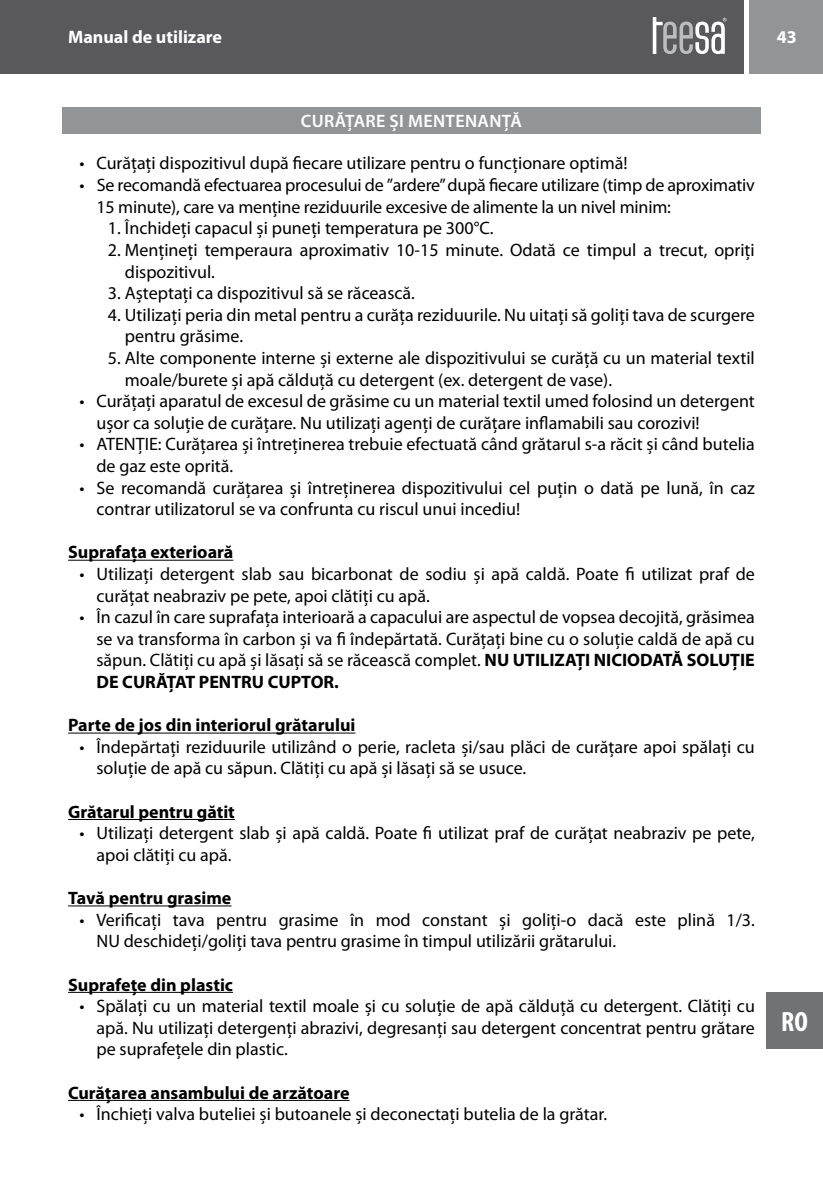
<style>
.page{position:relative;width:823px;height:1191px;background:#fff}
.page>*{position:absolute;margin:0;border:0;box-sizing:border-box;transform-origin:0 0}
.t1{font:700 condensed 28px "Myriad Pro";color:#fff}
.t2{font:18px/21.6px "Myriad Pro";color:#000}
.t3{font:700 18px "Myriad Pro";color:#000}
.t4{font:600 18px "Myriad Pro";letter-spacing:.02em;color:#fff}
.t5{font:700 18px "Myriad Pro";color:#fff}
.s1{font-weight:700}
</style>
<div class="page">
<div style="left:748px;top:0;width:74px;height:74px;background:#929496"></div>
<div style="left:0;top:0;width:743px;height:74px;background:#59595b"></div>
<svg style="left:652px;top:17px;width:74px;height:37px"></svg>
<div style="left:765px;top:992px;width:57px;height:57px;background:#717274"></div>
<div style="left:62px;top:108px;width:698px;height:26px;background:#929496"></div>
<hr style="left:68px;top:560px;width:165px;height:1px;background:#000">
<hr style="left:68px;top:732px;width:287px;height:1px;background:#000">
<hr style="left:68px;top:819px;width:167px;height:1px;background:#000">
<hr style="left:68px;top:905px;width:163px;height:1px;background:#000">
<hr style="left:68px;top:992px;width:165px;height:1px;background:#000">
<hr style="left:68px;top:1100px;width:281px;height:1px;background:#000">
<p class="t5" style="left:68px;top:25px;width:155px">Manual de utilizare</p>
<p class="t5" style="left:776px;top:25px;width:21px">43</p>
<p class="t4" style="left:301px;top:110px;width:222px">CURĂȚARE ȘI MENTENANȚĂ</p>
<p class="t2" style="left:79px;top:152px;width:549px">• Curățați dispozitivul după fiecare utilizare pentru o funcționare optimă!</p>
<p class="t2" style="left:96px;top:174px;width:659px;text-indent:-17px">• Se recomandă efectuarea procesului de ”ardere” după fiecare utilizare (timp de aproximativ<br>15 minute), care va menține reziduurile excesive de alimente la un nivel minim:</p>
<p class="t2" style="left:108px;top:217px;width:387px">1. Închideți capacul și puneți temperatura pe 300°C.</p>
<p class="t2" style="left:125px;top:239px;width:631px;text-indent:-17px">2. Mențineți temperaura aproximativ 10-15 minute. Odată ce timpul a trecut, opriți dispozitivul.</p>
<p class="t2" style="left:108px;top:282px;width:308px">3. Așteptați ca dispozitivul să se răcească.</p>
<p class="t2" style="left:125px;top:303px;width:631px;text-indent:-17px">4. Utilizați peria din metal pentru a curăța reziduurile. Nu uitați să goliți tava de scurgere pentru grăsime.</p>
<p class="t2" style="left:125px;top:347px;width:631px;text-indent:-17px">5. Alte componente interne și externe ale dispozitivului se curăță cu un material textil moale/burete și apă călduță cu detergent (ex. detergent de vase).</p>
<p class="t2" style="left:96px;top:390px;width:659px;text-indent:-17px">• Curățați aparatul de excesul de grăsime cu un material textil umed folosind un detergent ușor ca soluție de curățare. Nu utilizați agenți de curățare inflamabili sau corozivi!</p>
<p class="t2" style="left:96px;top:433px;width:659px;text-indent:-17px">• ATENȚIE: Curățarea și întreținerea trebuie efectuată când grătarul s-a răcit și când butelia de gaz este oprită.</p>
<p class="t2" style="left:96px;top:476px;width:659px;text-indent:-17px">• Se recomandă curățarea și întreținerea dispozitivului cel puțin o dată pe lună, în caz contrar utilizatorul se va confrunta cu riscul unui incediu!</p>
<p class="t3" style="left:68px;top:540px;width:167px">Suprafața exterioară</p>
<p class="t2" style="left:96px;top:563px;width:659px;text-indent:-17px">• Utilizați detergent slab sau bicarbonat de sodiu și apă caldă. Poate fi utilizat praf de curățat neabraziv pe pete, apoi clătiți cu apă.</p>
<p class="t2" style="left:96px;top:606px;width:659px;text-align:justify;text-indent:-17px">• În cazul în care suprafața interioară a capacului are aspectul de vopsea decojită, grăsimea se va transforma în carbon și va fi îndepărtată. Curățați bine cu o soluție caldă de apă cu săpun. Clătiți cu apă și lăsați să se răcească complet. <span class="s1">NU UTILIZAȚI NICIODATĂ SOLUȚIE DE CURĂȚAT PENTRU CUPTOR.</span></p>
<p class="t3" style="left:68px;top:713px;width:289px">Parte de jos din interiorul grătarului</p>
<p class="t2" style="left:96px;top:735px;width:659px;text-indent:-17px">• Îndepărtați reziduurile utilizând o perie, racleta și/sau plăci de curățare apoi spălați cu soluție de apă cu săpun. Clătiți cu apă și lăsați să se usuce.</p>
<p class="t3" style="left:68px;top:800px;width:168px">Grătarul pentru gătit</p>
<p class="t2" style="left:96px;top:822px;width:659px;text-indent:-17px">• Utilizați detergent slab și apă caldă. Poate fi utilizat praf de curățat neabraziv pe pete, apoi clătiți cu apă.</p>
<p class="t3" style="left:68px;top:886px;width:165px">Tavă pentru grasime</p>
<p class="t2" style="left:96px;top:908px;width:659px;text-indent:-17px">• Verificați tava pentru grasime în mod constant și goliți-o dacă este plină 1/3.<br>NU deschideți/goliți tava pentru grasime în timpul utilizării grătarului.</p>
<p class="t3" style="left:68px;top:972px;width:166px">Suprafețe din plastic</p>
<p class="t2" style="left:96px;top:995px;width:659px;text-align:justify;text-indent:-17px">• Spălați cu un material textil moale și cu soluție de apă călduță cu detergent. Clătiți cu apă. Nu utilizați detergenți abrazivi, degresanți sau detergent concentrat pentru grătare pe suprafețele din plastic.</p>
<p class="t3" style="left:68px;top:1080px;width:283px">Curățarea ansambului de arzătoare</p>
<p class="t2" style="left:79px;top:1103px;width:529px">• Închieți valva buteliei și butoanele și deconectați butelia de la grătar.</p>
<h1 class="t1" style="left:780px;top:1004px;width:28px">RO</h1>
</div>
